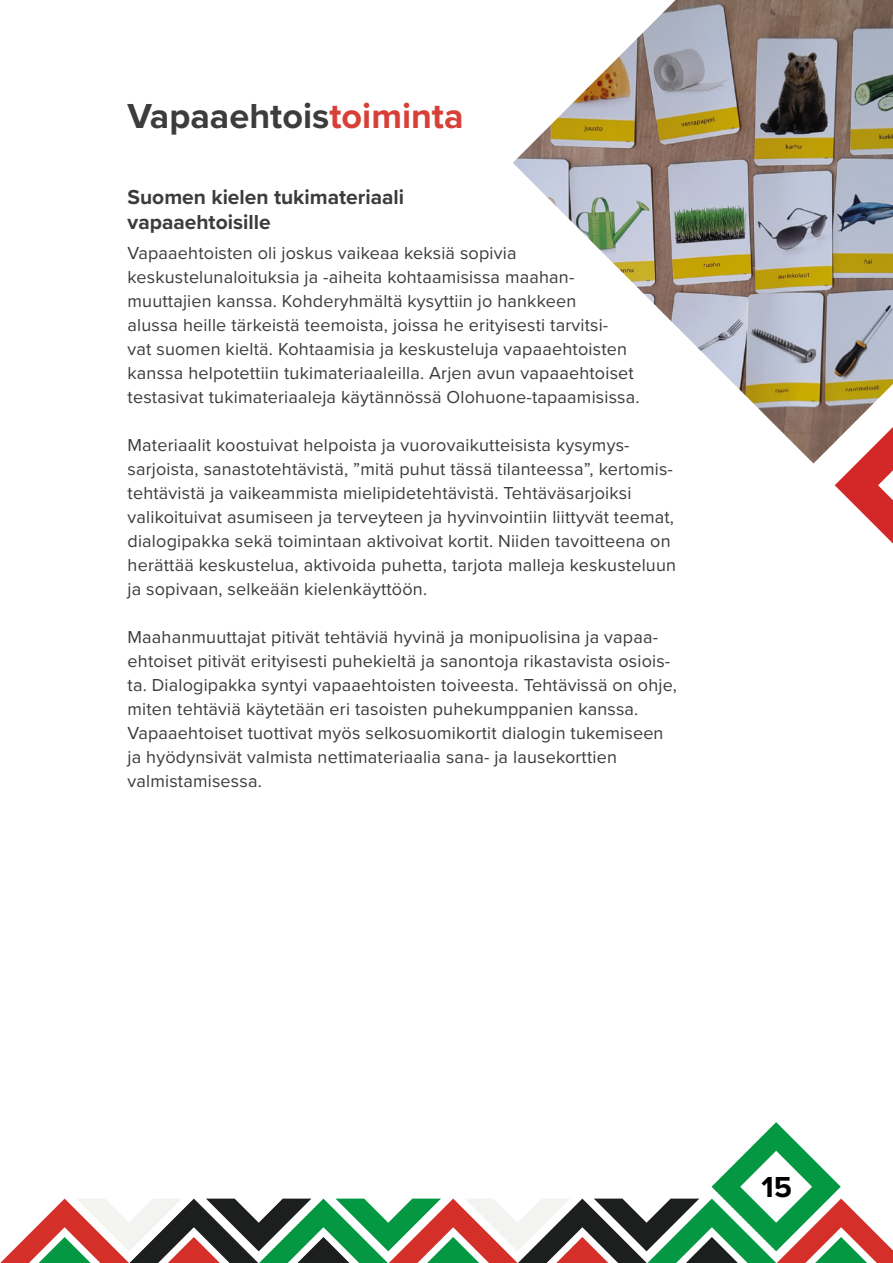
<style>
.page{position:relative;width:893px;height:1263px;background:#fff}
.page>*{position:absolute;margin:0;border:0;box-sizing:border-box;transform-origin:0 0}
.H1_Otsikko{font:700 36px "Proxima Nova";color:#3c3c3b}
.t1{font:700 30px "Proxima Nova";color:#000}
.H2_Väliotsikot{font:700 21px/25.2px "Proxima Nova";color:#3c3c3b}
.Leipäteksti{font:18px/24px "Proxima Nova";letter-spacing:.01em;color:#3c3c3b}
.s1{color:#d74037}
</style>
<div class="page">
<svg style="left:0;top:1122px;width:893px;height:141px"></svg>
<img style="left:513px;top:0;width:380px;height:463px">
<svg style="left:835px;top:427px;width:58px;height:117px"></svg>
<p class="H1_Otsikko" style="left:128px;top:89px;width:338px">Vapaaehtois<span class="s1">toiminta</span></p>
<p class="H2_Väliotsikot" style="left:128px;top:184px;width:278px">Suomen kielen tukimateriaali vapaaehtoisille</p>
<p class="Leipäteksti" style="left:128px;top:240px;width:514px">Vapaaehtoisten oli joskus vaikeaa keksiä sopivia keskustelunaloituksia ja -aiheita kohtaamisissa maahan&shy;muuttajien kanssa. Kohderyhmältä kysyttiin jo hankkeen<br>alussa heille tärkeistä teemoista, joissa he erityisesti tarvitsi-<br>vat suomen kieltä. Kohtaamisia ja keskusteluja vapaaehtoisten kanssa helpotettiin tukimateriaaleilla. Arjen avun vapaaehtoiset testasivat tukimateriaaleja käytännössä Olohuone-tapaamisissa.</p>
<p class="Leipäteksti" style="left:128px;top:432px;width:550px">Materiaalit koostuivat helpoista ja vuorovaikutteisista kysymys&shy;sarjoista, sanastotehtävistä, ”mitä puhut tässä tilanteessa”, kertomis&shy;tehtävistä ja vaikeammista mielipidetehtävistä. Tehtäväsarjoiksi valikoituivat asumiseen ja terveyteen ja hyvinvointiin liittyvät teemat, dialogipakka sekä toimintaan aktivoivat kortit. Niiden tavoitteena on herättää keskustelua, aktivoida puhetta, tarjota malleja keskusteluun ja sopivaan, selkeään kielenkäyttöön.</p>
<p class="Leipäteksti" style="left:128px;top:624px;width:551px">Maahanmuuttajat pitivät tehtäviä hyvinä ja monipuolisina ja vapaa&shy;ehtoiset pitivät erityisesti puhekieltä ja sanontoja rikastavista osiois&shy;ta. Dialogipakka syntyi vapaaehtoisten toiveesta. Tehtävissä on ohje, miten tehtäviä käytetään eri tasoisten puhekumppanien kanssa.<br>Vapaaehtoiset tuottivat myös selkosuomikortit dialogin tukemiseen ja hyödynsivät valmista nettimateriaalia sana- ja lausekorttien valmistamisessa.</p>
<h2 class="t1" style="left:761px;top:1165px;width:32px">15</h2>
</div>
